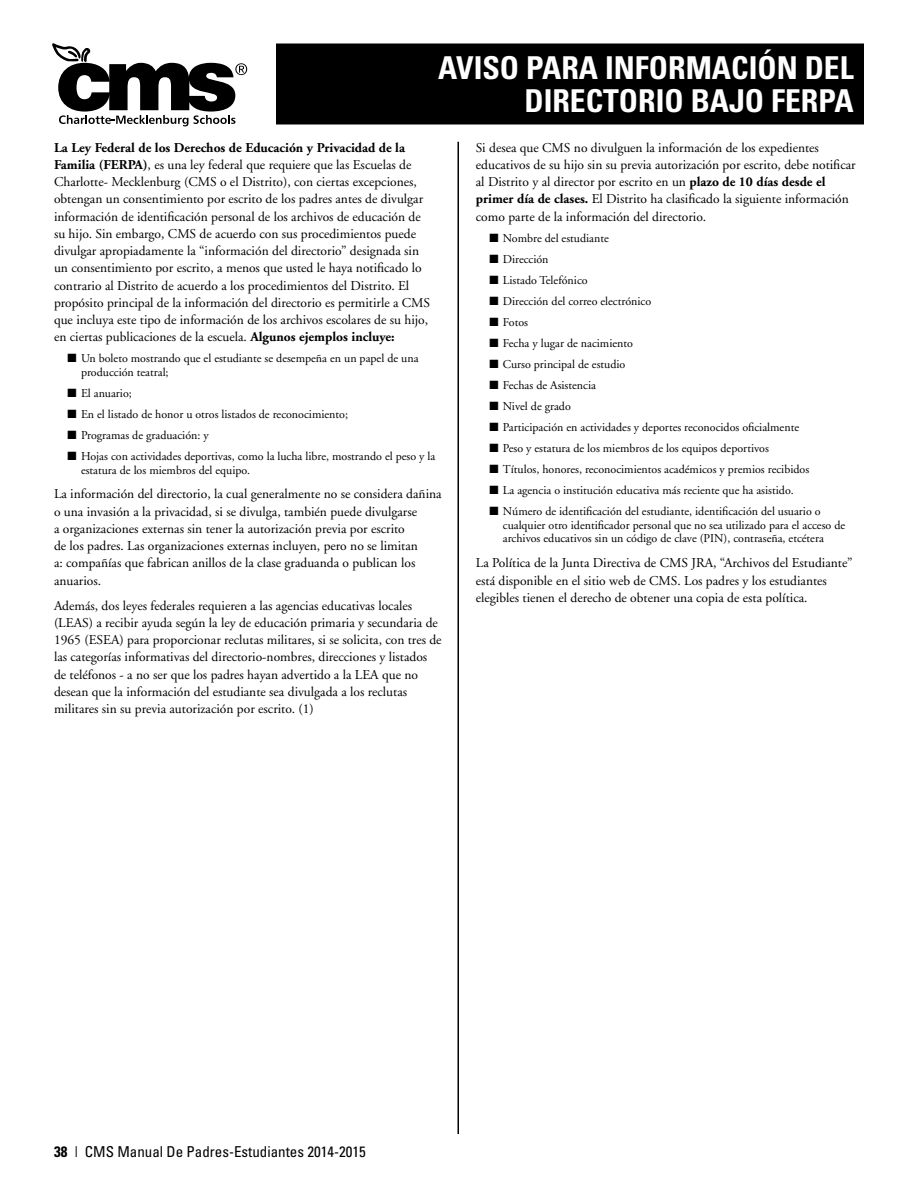
<style>
.page{position:relative;width:918px;height:1188px;background:#fff}
.page>*{position:absolute;margin:0;border:0;box-sizing:border-box;transform-origin:0 0}
.t1{font:700 condensed 31.5px/33px "Univers";color:#fff;text-align:right}
.t2{font:condensed 15px "Univers";color:#000}
.t3{font:13.5px/17.2px "Adobe Garamond";color:#000}
.t4{font:12px/13.5px "Adobe Garamond";color:#000}
.s1{font-weight:700}
</style>
<div class="page">
<div style="left:277px;top:44px;width:586px;height:80px;background:#000"></div>
<svg style="left:52px;top:44px;width:195px;height:82px"></svg>
<hr style="left:458px;top:142px;width:1px;height:992px;background:#000">
<h1 class="t1" style="left:438px;top:51px;width:417px">AVISO PARA INFORMACIÓN DEL<br>DIRECTORIO BAJO FERPA</h1>
<p class="t3" style="left:54px;top:139px;width:378px"><span class="s1">La Ley Federal de los Derechos de Educación y Privacidad de la Familia (FERPA)</span>, es una ley federal que requiere que las Escuelas de Charlotte- Mecklenburg (CMS o el Distrito), con ciertas excepciones, obtengan un consentimiento por escrito de los padres antes de divulgar información de identificación personal de los archivos de educación de su hijo. Sin embargo, CMS de acuerdo con sus procedimientos puede divulgar apropiadamente la “información del directorio” designada sin un consentimiento por escrito, a menos que usted le haya notificado lo contrario al Distrito de acuerdo a los procedimientos del Distrito. El propósito principal de la información del directorio es permitirle a CMS que incluya este tipo de información de los archivos escolares de su hijo, en ciertas publicaciones de la escuela. <span class="s1">Algunos ejemplos incluye:</span></p>
<p class="t4" style="left:81px;top:352px;width:339px;text-indent:-14px">■ Un boleto mostrando que el estudiante se desempeña en un papel de una producción teatral;</p>
<p class="t4" style="left:68px;top:387px;width:66px">■ El anuario;</p>
<p class="t4" style="left:68px;top:408px;width:282px">■ En el listado de honor u otros listados de reconocimiento;</p>
<p class="t4" style="left:68px;top:429px;width:143px">■ Programas de graduación: y</p>
<p class="t4" style="left:81px;top:450px;width:356px;text-indent:-14px">■ Hojas con actividades deportivas, como la lucha libre, mostrando el peso y la estatura de los miembros del equipo.</p>
<p class="t3" style="left:54px;top:486px;width:389px">La información del directorio, la cual generalmente no se considera dañina o una invasión a la privacidad, si se divulga, también puede divulgarse<br>a organizaciones externas sin tener la autorización previa por escrito<br>de los padres. Las organizaciones externas incluyen, pero no se limitan<br>a: compañías que fabrican anillos de la clase graduanda o publican los anuarios.</p>
<p class="t3" style="left:54px;top:597px;width:389px">Además, dos leyes federales requieren a las agencias educativas locales (LEAS) a recibir ayuda según la ley de educación primaria y secundaria de 1965 (ESEA) para proporcionar reclutas militares, si se solicita, con tres de las categorías informativas del directorio-nombres, direcciones y listados de teléfonos - a no ser que los padres hayan advertido a la LEA que no desean que la información del estudiante sea divulgada a los reclutas militares sin su previa autorización por escrito. (1)</p>
<p class="t3" style="left:476px;top:139px;width:381px">Si desea que CMS no divulguen la información de los expedientes educativos de su hijo sin su previa autorización por escrito, debe notificar al Distrito y al director por escrito en un <span class="s1">plazo de 10 días desde el primer día de clases.</span> El Distrito ha clasificado la siguiente información como parte de la información del directorio.</p>
<p class="t4" style="left:489px;top:231px;width:121px">■ Nombre del estudiante</p>
<p class="t4" style="left:489px;top:252px;width:61px">■ Dirección</p>
<p class="t4" style="left:489px;top:274px;width:100px">■ Listado Telefónico</p>
<p class="t4" style="left:489px;top:295px;width:163px">■ Dirección del correo electrónico</p>
<p class="t4" style="left:489px;top:316px;width:40px">■ Fotos</p>
<p class="t4" style="left:489px;top:337px;width:145px">■ Fecha y lugar de nacimiento</p>
<p class="t4" style="left:489px;top:358px;width:138px">■ Curso principal de estudio</p>
<p class="t4" style="left:489px;top:379px;width:108px">■ Fechas de Asistencia</p>
<p class="t4" style="left:489px;top:400px;width:83px">■ Nivel de grado</p>
<p class="t4" style="left:489px;top:421px;width:311px">■ Participación en actividades y deportes reconocidos oficialmente</p>
<p class="t4" style="left:489px;top:442px;width:281px">■ Peso y estatura de los miembros de los equipos deportivos</p>
<p class="t4" style="left:489px;top:463px;width:321px">■ Títulos, honores, reconocimientos académicos y premios recibidos</p>
<p class="t4" style="left:489px;top:484px;width:306px">■ La agencia o institución educativa más reciente que ha asistido.</p>
<p class="t4" style="left:503px;top:505px;width:344px;text-indent:-14px">■ Número de identificación del estudiante, identificación del usuario o cualquier otro identificador personal que no sea utilizado para el acceso de archivos educativos sin un código de clave (PIN), contraseña, etcétera</p>
<p class="t3" style="left:476px;top:555px;width:378px">La Política de la Junta Directiva de CMS JRA, “Archivos del Estudiante” está disponible en el sitio web de CMS. Los padres y los estudiantes elegibles tienen el derecho de obtener una copia de esta política.</p>
<p class="t2" style="left:54px;top:1142px;width:313px"><span class="s1">38</span> | CMS Manual De Padres-Estudiantes 2014-2015</p>
</div>
